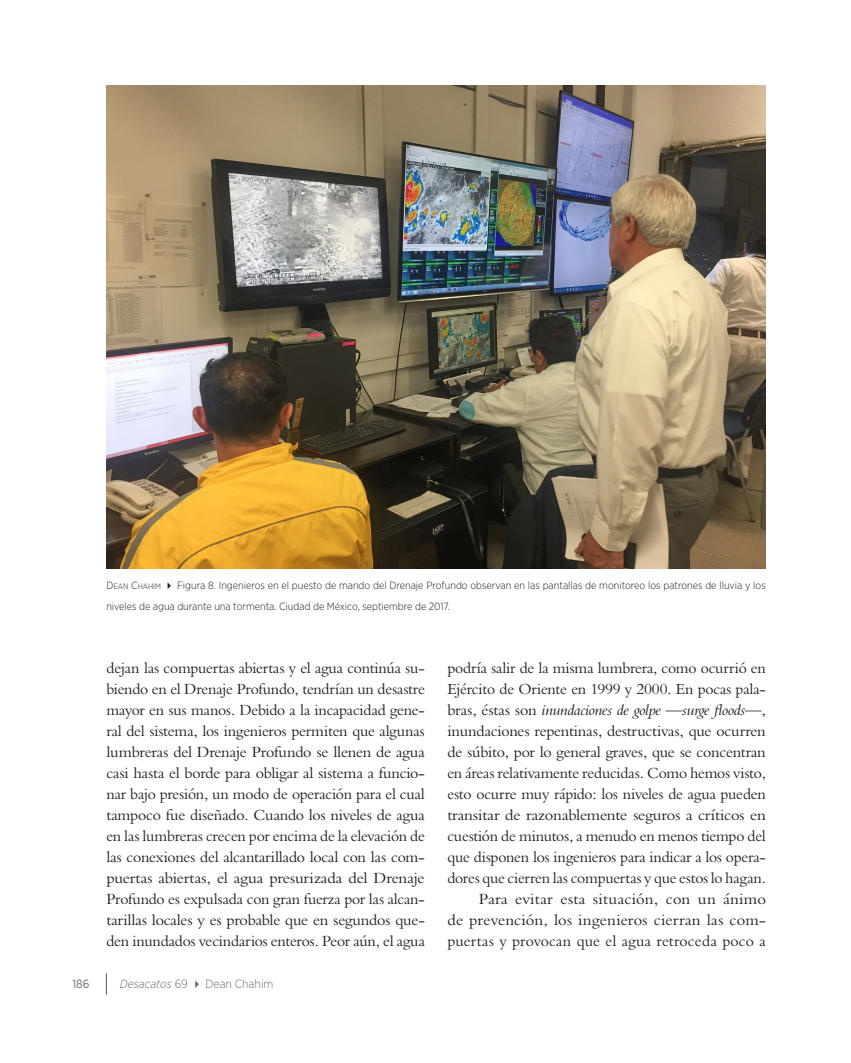
<style>
.page{position:relative;width:851px;height:1063px;background:#fff}
.page>*{position:absolute;margin:0;border:0;box-sizing:border-box;transform-origin:0 0}
.TEXTO_GENERAL{font:15px/21px "Bergamo Std";letter-spacing:-.01em;color:#231f20;text-align:justify}
.TEXTO_GENERAL-2{font:15px/21px "Bergamo Std";letter-spacing:-.01em;color:#231f20;text-align:justify;scale:1.05 1}
.t1{font:300 12px "Gotham Narrow";color:#6c6d70}
.t2{font:12px "Gotham Narrow";color:#6c6d70}
.FOTO_PIE_-_horizonta{font:300 10.5px/21px "Gotham Narrow";color:#231f20}
.s1{font-style:inherit}
.s2{font-size:7.8px}
.s3{font-style:italic}
</style>
<div class="page">
<svg style="left:106px;top:973px;width:1px;height:22px"></svg>
<img style="left:106px;top:85px;width:659px;height:483px">
<p class="FOTO_PIE_-_horizonta" style="left:106px;top:575px;width:660px"><span class="s1">D</span><span class="s2">EAN</span> <span class="s1">C</span><span class="s2">HAHIM</span> ✔ Figura 8. Ingenieros en el puesto de mando del Drenaje Profundo observan en las pantallas de monitoreo los patrones de lluvia y los niveles de agua durante una tormenta. Ciudad de México, septiembre de 2017.</p>
<p class="TEXTO_GENERAL" style="left:106px;top:658px;width:320px">dejan las compuertas abiertas y el agua continúa su&shy;biendo en el Drenaje Profundo, tendrían un desastre mayor en sus manos. Debido a la incapacidad gene&shy;ral del sistema, los ingenieros permiten que algunas lumbreras del Drenaje Profundo se llenen de agua casi hasta el borde para obligar al sistema a funcio&shy;nar bajo presión, un modo de operación para el cual tampoco fue diseñado. Cuando los niveles de agua en las lumbreras crecen por encima de la elevación de las conexiones del alcantarillado local con las com&shy;puertas abiertas, el agua presurizada del Drenaje Profundo es expulsada con gran fuerza por las alcan&shy;tarillas locales y es probable que en segundos que&shy;den inundados vecindarios enteros. Peor aún, el agua</p>
<p class="TEXTO_GENERAL" style="left:447px;top:658px;width:320px">podría salir de la misma lumbrera, como ocurrió en Ejército de Oriente en 1999 y 2000. En pocas pala&shy;bras, éstas son <span class="s3">inundaciones de golpe</span> —<span class="s3">surge floods</span>—, inundaciones repentinas, destructivas, que ocurren de súbito, por lo general graves, que se concentran en áreas relativamente reducidas. Como hemos visto, esto ocurre muy rápido: los niveles de agua pueden transitar de razonablemente seguros a críticos en cuestión de minutos, a menudo en menos tiempo del que disponen los ingenieros para indicar a los opera&shy;dores que cierren las compuertas y que estos lo hagan.</p>
<p class="TEXTO_GENERAL-2" style="left:447px;top:889px;width:305px;text-indent:32px">Para evitar esta situación, con un ánimo de prevención, los ingenieros cierran las com&shy;puertas y provocan que el agua retroceda poco a</p>
<p class="t2" style="left:72px;top:976px;width:19px">186</p>
<p class="t1" style="left:120px;top:976px;width:155px"><span class="s3">Desacatos</span> 69 ✔ Dean Chahim</p>
</div>
